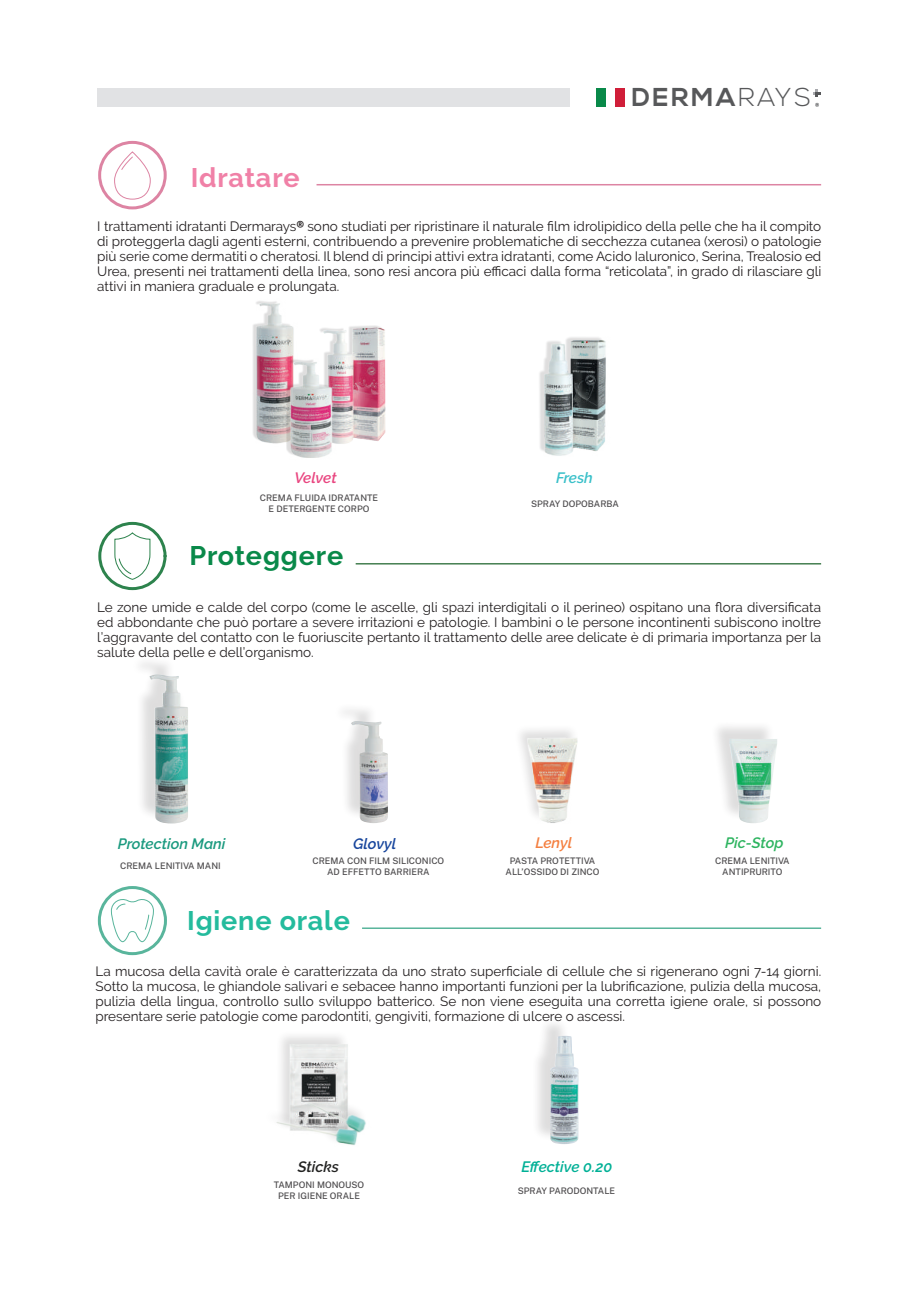
<style>
.page{position:relative;width:919px;height:1289px;background:#fff}
.page>*{position:absolute;margin:0;border:0;box-sizing:border-box;transform-origin:0 0}
.t1{font:700 27px "Raleway";letter-spacing:.03em;color:#24bb9d}
.t2{font:700 27px "Raleway";letter-spacing:.03em;color:#098949}
.t3{font:700 27px "Raleway";letter-spacing:.03em;color:#f081a7}
.t4{font:700 25.8px "Nexa";letter-spacing:.1em;color:#57585a}
.t5{font:italic 600 15px "Raleway";color:#1b9a7f}
.t6{font:italic 600 15px "Raleway";color:#00b096}
.t7{font:italic 600 15px "Raleway";color:#2eb460}
.t8{font:italic 600 15px "Raleway";letter-spacing:-.005em;color:#e94680}
.t9{font:italic 600 15px "Raleway";color:#18469d}
.t10{font:italic 600 15px "Raleway";color:#232322}
.t11{font:italic 600 15px "Raleway";letter-spacing:-.005em;color:#f48041}
.t12{font:italic 600 15px "Raleway";letter-spacing:-.015em;color:#3ac0c9}
.t13{font:13.5px/15px "Raleway";color:#231f20;text-align:justify}
.t14{font:100 9px/10.8px "Public Sans";color:#4d4b4d;text-align:center}
.s1{font-weight:300}
.s2{font-family:"Intelo Alt";font-weight:700}
</style>
<div class="page">
<div style="left:98px;top:88px;width:472px;height:18px;background:#e1e2e4"></div>
<svg style="left:813px;top:89px;width:8px;height:8px"></svg>
<svg style="left:815px;top:103px;width:4px;height:4px"></svg>
<div style="left:596px;top:88px;width:10px;height:18px;background:#098949"></div>
<div style="left:615px;top:88px;width:10px;height:18px;background:#d01e39"></div>
<svg style="left:98px;top:522px;width:68px;height:68px"></svg>
<svg style="left:114px;top:531px;width:37px;height:49px"></svg>
<svg style="left:100px;top:142px;width:65px;height:66px"></svg>
<div style="left:98px;top:141px;width:69px;height:68px;border:3px solid #dd84a3;border-radius:50%"></div>
<svg style="left:114px;top:151px;width:37px;height:49px"></svg>
<svg style="left:99px;top:887px;width:66px;height:66px"></svg>
<div style="left:98px;top:886px;width:69px;height:69px;border:3px solid #59b59c;border-radius:50%"></div>
<svg style="left:110px;top:895px;width:44px;height:47px"></svg>
<div style="left:275px;top:1029px;width:74px;height:102px;background:#fbfbfb"></div>
<img style="left:283px;top:1038px;width:65px;height:51px">
<div style="left:263px;top:1089px;width:105px;height:58px;background:#231f20;opacity:.15"></div>
<img style="left:274px;top:1098px;width:94px;height:49px">
<div style="left:132px;top:656px;width:54px;height:165px;background:#231f20;opacity:.15"></div>
<img style="left:149px;top:674px;width:39px;height:149px">
<div style="left:333px;top:702px;width:52px;height:118px;background:#231f20;opacity:.15"></div>
<img style="left:351px;top:721px;width:37px;height:102px">
<div style="left:711px;top:720px;width:63px;height:100px;background:#231f20;opacity:.15"></div>
<img style="left:729px;top:738px;width:48px;height:85px">
<div style="left:531px;top:1017px;width:45px;height:124px;background:#231f20;opacity:.15"></div>
<img style="left:550px;top:1035px;width:28px;height:109px">
<img style="left:520px;top:730px;width:58px;height:93px">
<hr style="left:316px;top:184px;width:505px;height:1px;background:#dd84a3">
<hr style="left:355px;top:563px;width:466px;height:1px;background:#457f51">
<hr style="left:362px;top:927px;width:459px;height:2px;background:#59b59c">
<img style="left:253px;top:301px;width:41px;height:143px">
<img style="left:320px;top:325px;width:66px;height:119px">
<img style="left:285px;top:354px;width:52px;height:104px">
<img style="left:539px;top:337px;width:67px;height:119px">
<h1 class="t3" style="left:191px;top:162px;width:110px">Idratare</h1>
<h2 class="t4" style="left:631px;top:83px;width:180px">DERMA<span class="s1">RAYS</span></h2>
<p class="t13" style="left:97px;top:218px;width:725px">I trattamenti idratanti Dermarays<span class="s2">®</span> sono studiati per ripristinare il naturale film idrolipidico della pelle che ha il compito di proteggerla dagli agenti esterni, contribuendo a prevenire problematiche di secchezza cutanea (xerosi) o patologie più serie come dermatiti o cheratosi. Il blend di principi attivi extra idratanti, come Acido Ialuronico, Serina, Trealosio ed Urea, presenti nei trattamenti della linea, sono resi ancora più efficaci dalla forma “reticolata”, in grado di rilasciare gli attivi in maniera graduale e prolungata.</p>
<p class="t8" style="left:294px;top:469px;width:44px">Velvet</p>
<p class="t12" style="left:556px;top:469px;width:38px">Fresh</p>
<p class="t14" style="left:260px;top:492px;width:120px">CREMA FLUIDA IDRATANTE<br>E DETERGENTE CORPO</p>
<p class="t14" style="left:531px;top:498px;width:89px">SPRAY DOPOBARBA</p>
<h1 class="t2" style="left:189px;top:540px;width:155px">Proteggere</h1>
<p class="t13" style="left:97px;top:600px;width:725px">Le zone umide e calde del corpo (come le ascelle, gli spazi interdigitali o il perineo) ospitano una flora diversificata ed abbondante che può portare a severe irritazioni e patologie. I bambini o le persone incontinenti subiscono inoltre l’aggravante del contatto con le fuoriuscite pertanto il trattamento delle aree delicate è di primaria importanza per la salute della pelle e dell’organismo.</p>
<p class="t11" style="left:535px;top:833px;width:38px">Lenyl</p>
<p class="t5" style="left:118px;top:834px;width:109px">Protection Mani</p>
<p class="t9" style="left:353px;top:834px;width:44px">Glovyl</p>
<p class="t7" style="left:725px;top:834px;width:60px">Pic-Stop</p>
<p class="t14" style="left:312px;top:855px;width:133px">CREMA CON FILM SILICONICO<br>AD EFFETTO BARRIERA</p>
<p class="t14" style="left:505px;top:855px;width:95px">PASTA PROTETTIVA<br>ALL’OSSIDO DI ZINCO</p>
<p class="t14" style="left:120px;top:860px;width:102px">CREMA LENITIVA MANI</p>
<p class="t14" style="left:715px;top:855px;width:76px">CREMA LENITIVA<br>ANTIPRURITO</p>
<h1 class="t1" style="left:187px;top:905px;width:164px">Igiene orale</h1>
<p class="t13" style="left:95px;top:964px;width:727px">La mucosa della cavità orale è caratterizzata da uno strato superficiale di cellule che si rigenerano ogni 7-14 giorni.<br>Sotto la mucosa, le ghiandole salivari e sebacee hanno importanti funzioni per la lubrificazione, pulizia della mucosa, pulizia della lingua, controllo sullo sviluppo batterico. Se non viene eseguita una corretta igiene orale, si possono presentare serie patologie come parodontiti, gengiviti, formazione di ulcere o ascessi.</p>
<p class="t10" style="left:298px;top:1157px;width:43px">Sticks</p>
<p class="t6" style="left:521px;top:1157px;width:92px">Effective 0.20</p>
<p class="t14" style="left:517px;top:1184px;width:99px">SPRAY PARODONTALE</p>
<p class="t14" style="left:274px;top:1179px;width:92px">TAMPONI MONOUSO<br>PER IGIENE ORALE</p>
</div>
